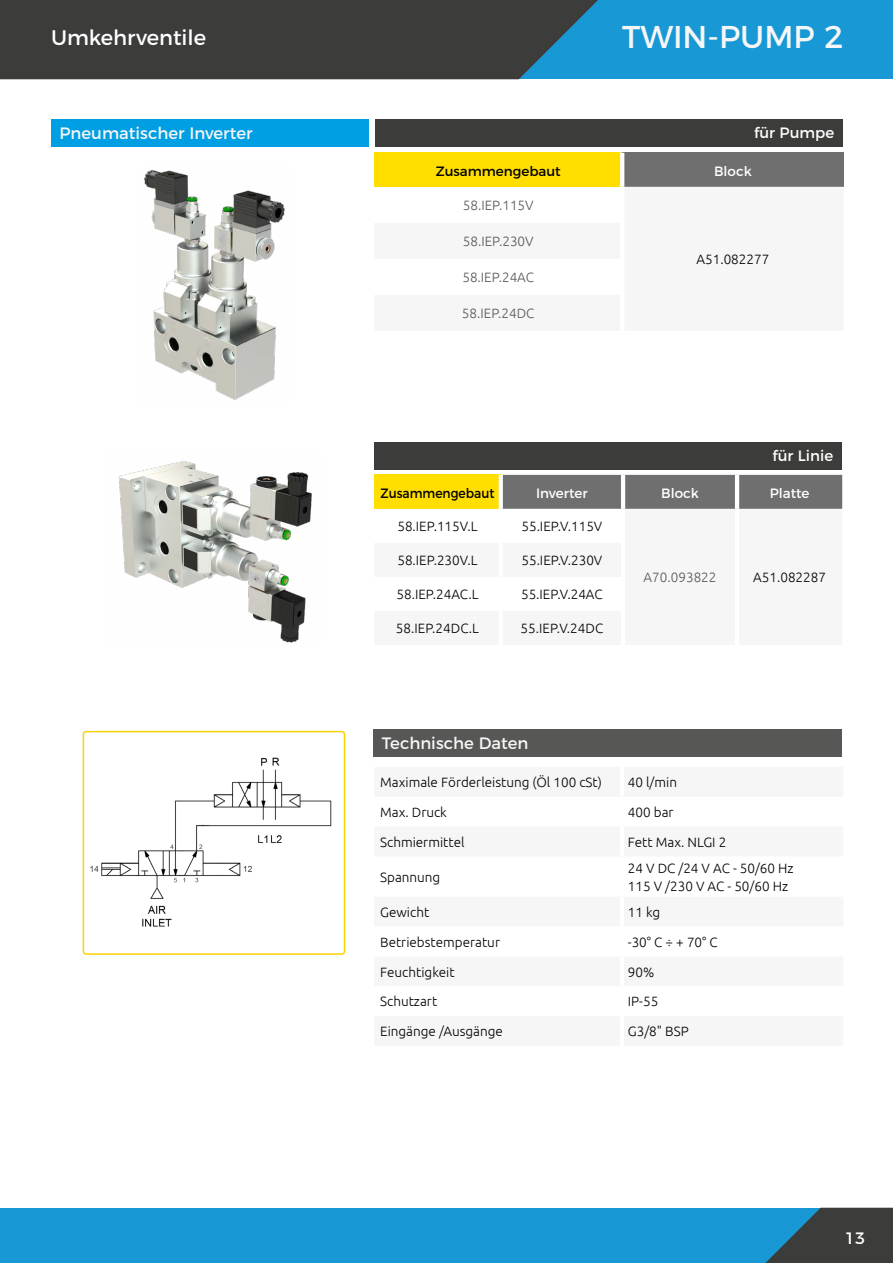
<style>
.page{position:relative;width:893px;height:1263px;background:#fff}
.page>*{position:absolute;margin:0;border:0;box-sizing:border-box;transform-origin:0 0}
.t1{font:31.5px "Montserrat";color:#f6f6f6}
.t2{font:21px "Montserrat";color:#fff}
.t3{font:16.5px "Montserrat";color:#f6f6f6}
.t4{font:16.5px "Montserrat";color:#fff}
.t5{font:15px "Montserrat";color:#fff}
.t6{font:300 13.5px/18px "Ubuntu";color:#000}
.t7{font:300 13.5px "Ubuntu";color:#575756}
.t8{font:13.5px "Montserrat";color:#fff}
.t9{font:13.5px "Montserrat";color:#000}
.t10{font:13.5px "Montserrat";color:#000;scale:.91 1}
</style>
<div class="page">
<div style="left:0;top:0;width:893px;height:79px;background:#1899d6"></div>
<div style="left:0;top:0;width:598px;height:79px;background:#3c3c3b"></div>
<div style="left:0;top:1208px;width:893px;height:55px;background:#1899d6"></div>
<svg style="left:765px;top:1208px;width:128px;height:55px"></svg>
<div style="left:51px;top:119px;width:317px;height:28px;background:#009fe3"></div>
<div style="left:373px;top:729px;width:469px;height:27px;background:#575756"></div>
<div style="left:375px;top:119px;width:468px;height:27px;background:#3c3c3b"></div>
<div style="left:374px;top:442px;width:468px;height:27px;background:#3c3c3b"></div>
<div style="left:374px;top:153px;width:248px;height:34px;background:#ffde00"></div>
<div style="left:622px;top:153px;width:221px;height:34px;background:#706f6f"></div>
<div style="left:374px;top:295px;width:248px;height:36px;background:#f6f6f6"></div>
<svg style="left:620px;top:153px;width:4px;height:34px"></svg>
<hr style="left:620px;top:295px;width:4px;height:36px;background:#fff">
<svg style="left:374px;top:475px;width:468px;height:34px;background:#988e51"></svg>
<svg style="left:499px;top:475px;width:4px;height:34px"></svg>
<hr style="left:621px;top:475px;width:4px;height:34px;background:#fff">
<hr style="left:735px;top:475px;width:4px;height:34px;background:#fff">
<div style="left:83px;top:731px;width:262px;height:224px;border:2px solid #fbd203;border-radius:3px"></div>
<img style="left:90px;top:757px;width:242px;height:170px">
<img style="left:144px;top:169px;width:141px;height:231px">
<img style="left:118px;top:461px;width:194px;height:182px">
<h2 class="t2" style="left:51px;top:21px;width:157px">Umkehrventile</h2>
<h1 class="t1" style="left:622px;top:12px;width:223px">TWIN-PUMP 2</h1>
<p class="t3" style="left:60px;top:120px;width:195px">Pneumatischer Inverter</p>
<p class="t5" style="left:754px;top:120px;width:82px">für Pumpe</p>
<p class="t9" style="left:436px;top:161px;width:127px">Zusammengebaut</p>
<p class="t8" style="left:714px;top:161px;width:39px">Block</p>
<p class="t7" style="left:463px;top:197px;width:72px">58.IEP.115V</p>
<p class="t7" style="left:463px;top:233px;width:72px">58.IEP.230V</p>
<p class="t7" style="left:462px;top:269px;width:73px">58.IEP.24AC</p>
<p class="t7" style="left:462px;top:305px;width:74px">58.IEP.24DC</p>
<p class="t6" style="left:696px;top:250px;width:74px">A51.082277</p>
<p class="t5" style="left:772px;top:444px;width:62px">für Linie</p>
<p class="t10" style="left:381px;top:483px;width:127px">Zusammengebaut</p>
<p class="t8" style="left:536px;top:483px;width:53px">Inverter</p>
<p class="t8" style="left:661px;top:483px;width:39px">Block</p>
<p class="t8" style="left:770px;top:483px;width:41px">Platte</p>
<p class="t6" style="left:397px;top:517px;width:82px">58.IEP.115V.L</p>
<p class="t6" style="left:521px;top:517px;width:82px">55.IEP.V.115V</p>
<p class="t6" style="left:397px;top:551px;width:82px">58.IEP.230V.L</p>
<p class="t6" style="left:521px;top:551px;width:82px">55.IEP.V.230V</p>
<p class="t6" style="left:396px;top:585px;width:84px">58.IEP.24AC.L</p>
<p class="t6" style="left:521px;top:585px;width:83px">55.IEP.V.24AC</p>
<p class="t6" style="left:396px;top:619px;width:84px">58.IEP.24DC.L</p>
<p class="t6" style="left:521px;top:619px;width:84px">55.IEP.V.24DC</p>
<p class="t7" style="left:644px;top:569px;width:74px">A70.093822</p>
<p class="t6" style="left:753px;top:568px;width:74px">A51.082287</p>
<p class="t3" style="left:382px;top:730px;width:148px">Technische Daten</p>
<p class="t6" style="left:380px;top:773px;width:223px">Maximale Förderleistung (Öl 100 cSt)</p>
<p class="t6" style="left:628px;top:773px;width:51px">40 l/min</p>
<p class="t6" style="left:380px;top:803px;width:68px">Max. Druck</p>
<p class="t6" style="left:628px;top:803px;width:47px">400 bar</p>
<p class="t6" style="left:380px;top:833px;width:86px">Schmiermittel</p>
<p class="t6" style="left:628px;top:833px;width:100px">Fett Max. NLGI 2</p>
<p class="t6" style="left:380px;top:868px;width:62px">Spannung</p>
<p class="t6" style="left:628px;top:859px;width:167px">24 V DC /24 V AC - 50/60 Hz<br>115 V /230 V AC - 50/60 Hz</p>
<p class="t6" style="left:380px;top:903px;width:51px">Gewicht</p>
<p class="t6" style="left:628px;top:903px;width:34px">11 kg</p>
<p class="t6" style="left:380px;top:933px;width:121px">Betriebstemperatur</p>
<p class="t6" style="left:628px;top:933px;width:91px">-30° C ÷ + 70° C</p>
<p class="t6" style="left:380px;top:962px;width:76px">Feuchtigkeit</p>
<p class="t6" style="left:628px;top:962px;width:28px">90%</p>
<p class="t6" style="left:380px;top:992px;width:59px">Schutzart</p>
<p class="t6" style="left:628px;top:992px;width:32px">IP-55</p>
<p class="t6" style="left:380px;top:1022px;width:124px">Eingänge /Ausgänge</p>
<p class="t6" style="left:628px;top:1022px;width:62px">G3/8" BSP</p>
<p class="t4" style="left:845px;top:1225px;width:22px">13</p>
</div>
